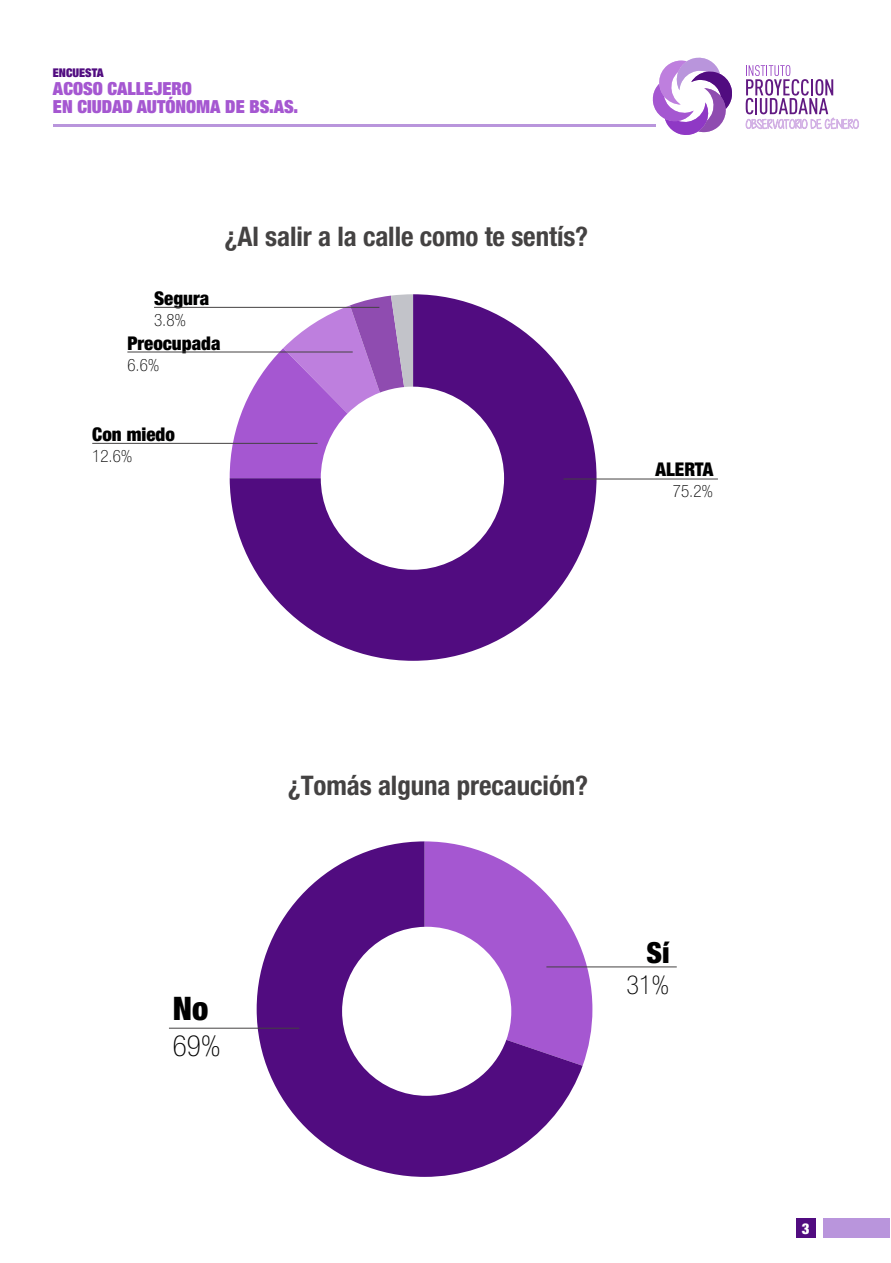
<style>
.page{position:relative;width:891px;height:1263px;background:#fff}
.page>*{position:absolute;margin:0;border:0;box-sizing:border-box;transform-origin:0 0}
.t1{font:900 condensed 32.4px "Helvetica Neue LT Std";color:#000}
.t2{font:100 condensed 29.25px "Helvetica Neue LT Std";color:#000}
.t3{font:900 condensed 29.1px "Helvetica Neue LT Std";color:#000}
.t4{font:700 condensed 27px "Helvetica Neue LT Std";letter-spacing:-.005em;color:#444242}
.t5{font:100 condensed 26.25px "Helvetica Neue LT Std";color:#000}
.t6{font:900 condensed 18.9px "Helvetica Neue LT Std";color:#000}
.t7{font:900 condensed 18px/18px "Helvetica Neue LT Std";color:#a557d1}
.t8{font:100 condensed 17.1px "Helvetica Neue LT Std";color:#000}
.t9{font:900 condensed 15px "Helvetica Neue LT Std";color:#fff}
.t10{font:900 condensed 12px "Helvetica Neue LT Std";color:#510c80}
</style>
<div class="page">
<hr style="left:53px;top:124px;width:602px;height:2px;background:#b995dc">
<div style="left:822px;top:1218px;width:66px;height:20px;background:#b995dc"></div>
<div style="left:795px;top:1218px;width:20px;height:20px;background:#510c80"></div>
<svg style="left:229px;top:294px;width:367px;height:367px"></svg>
<hr style="left:154px;top:307px;width:225px;height:1px;background:#444242">
<hr style="left:127px;top:352px;width:225px;height:1px;background:#444242">
<hr style="left:92px;top:443px;width:225px;height:1px;background:#444242">
<hr style="left:563px;top:479px;width:154px;height:1px;background:#444242">
<svg style="left:582px;top:951px;width:10px;height:115px"></svg>
<svg style="left:256px;top:841px;width:326px;height:336px"></svg>
<svg style="left:745px;top:65px;width:113px;height:65px"></svg>
<svg style="left:652px;top:57px;width:80px;height:78px"></svg>
<hr style="left:546px;top:966px;width:130px;height:1px;background:#444242">
<hr style="left:169px;top:1028px;width:130px;height:1px;background:#444242">
<p class="t10" style="left:53px;top:65px;width:52px">ENCUESTA</p>
<p class="t7" style="left:53px;top:79px;width:247px">ACOSO CALLEJERO<br>EN CIUDAD AUTÓNOMA DE BS.AS.</p>
<p class="t4" style="left:224px;top:220px;width:365px">¿Al salir a la calle como te sentís?</p>
<p class="t6" style="left:154px;top:287px;width:57px">Segura</p>
<p class="t8" style="left:154px;top:311px;width:34px">3.8%</p>
<p class="t6" style="left:127px;top:332px;width:95px">Preocupada</p>
<p class="t8" style="left:127px;top:355px;width:34px">6.6%</p>
<p class="t6" style="left:92px;top:423px;width:84px">Con miedo</p>
<p class="t8" style="left:92px;top:447px;width:42px">12.6%</p>
<p class="t6" style="left:655px;top:458px;width:59px">ALERTA</p>
<p class="t8" style="left:672px;top:481px;width:42px">75.2%</p>
<p class="t1" style="left:173px;top:988px;width:37px">No</p>
<p class="t2" style="left:173px;top:1029px;width:50px">69%</p>
<p class="t4" style="left:288px;top:769px;width:302px">¿Tomás alguna precaución?</p>
<p class="t3" style="left:646px;top:934px;width:25px">Sí</p>
<p class="t5" style="left:626px;top:970px;width:45px">31%</p>
<p class="t9" style="left:801px;top:1219px;width:9px">3</p>
</div>
